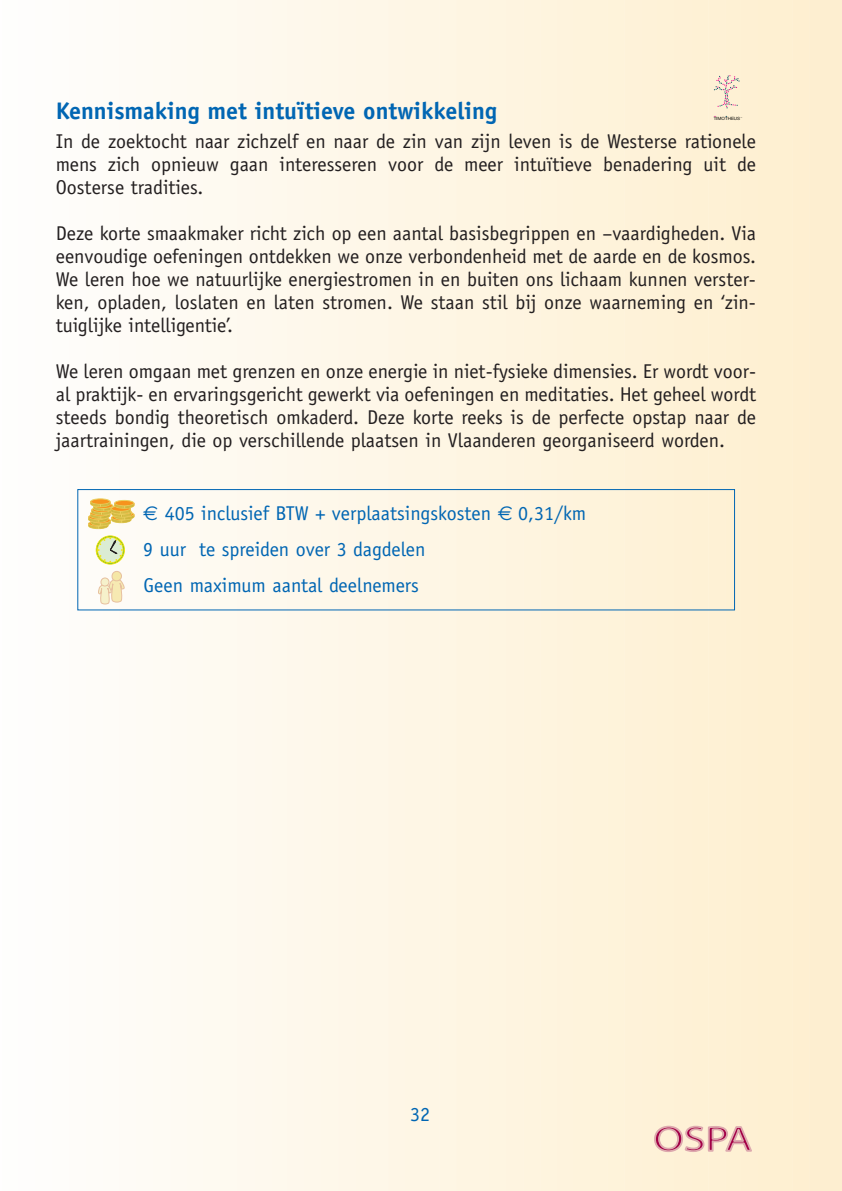
<style>
.page{position:relative;width:842px;height:1191px;background:#fff}
.page>*{position:absolute;margin:0;border:0;box-sizing:border-box;transform-origin:0 0}
.t1{font:35.2px "Myriad Pro";color:#a30146;scale:1.25 1}
.t2{font:700 24px "Officina Sans";color:#0166b3}
.t3{font:20px/23px "Officina Sans";color:#231f20;text-align:justify}
.t4{font:20px/36px "Officina Sans";color:#0166b3}
.t5{font:4.4px "Helvetica Neue";color:#040503;scale:1.05 1}
.s1{font-family:"Euro Sans"}
</style>
<div class="page">
<div style="left:34px;top:1px;width:21px;height:1190px;background:#fefdfb"></div>
<div style="left:51px;top:1px;width:20px;height:1190px;background:#fefdfa"></div>
<div style="left:68px;top:1px;width:20px;height:1190px;background:#fefcf9"></div>
<div style="left:85px;top:1px;width:20px;height:1190px;background:#fefcf8"></div>
<div style="left:101px;top:1px;width:21px;height:1190px;background:#fefcf7"></div>
<div style="left:118px;top:1px;width:21px;height:1190px;background:#fefbf6"></div>
<div style="left:135px;top:1px;width:21px;height:1190px;background:#fefbf5"></div>
<div style="left:152px;top:1px;width:20px;height:1190px;background:#fefbf4"></div>
<div style="left:169px;top:1px;width:20px;height:1190px;background:#fefaf3"></div>
<div style="left:185px;top:1px;width:21px;height:1190px;background:#fefaf2"></div>
<div style="left:202px;top:1px;width:21px;height:1190px;background:#fefaf1"></div>
<div style="left:219px;top:1px;width:21px;height:1190px;background:#fefaf0"></div>
<div style="left:236px;top:1px;width:20px;height:1190px;background:#fef9ef"></div>
<div style="left:253px;top:1px;width:20px;height:1190px;background:#fef9ee"></div>
<div style="left:269px;top:1px;width:21px;height:1190px;background:#fef9ed"></div>
<div style="left:286px;top:1px;width:21px;height:1190px;background:#fef8ec"></div>
<div style="left:303px;top:1px;width:21px;height:1190px;background:#fef8eb"></div>
<div style="left:320px;top:1px;width:20px;height:1190px;background:#fef8ea"></div>
<div style="left:337px;top:1px;width:20px;height:1190px;background:#fef7e9"></div>
<div style="left:353px;top:1px;width:21px;height:1190px;background:#fef7e8"></div>
<div style="left:370px;top:1px;width:21px;height:1190px;background:#fef7e8"></div>
<div style="left:387px;top:1px;width:21px;height:1190px;background:#fef6e6"></div>
<div style="left:404px;top:1px;width:21px;height:1190px;background:#fef6e5"></div>
<div style="left:421px;top:1px;width:20px;height:1190px;background:#fef6e5"></div>
<div style="left:438px;top:1px;width:20px;height:1190px;background:#fef6e4"></div>
<div style="left:454px;top:1px;width:21px;height:1190px;background:#fef5e2"></div>
<div style="left:471px;top:1px;width:21px;height:1190px;background:#fef5e2"></div>
<div style="left:488px;top:1px;width:21px;height:1190px;background:#fef5e1"></div>
<div style="left:505px;top:1px;width:20px;height:1190px;background:#fef4e0"></div>
<div style="left:522px;top:1px;width:20px;height:1190px;background:#fef4df"></div>
<div style="left:538px;top:1px;width:21px;height:1190px;background:#fef4de"></div>
<div style="left:555px;top:1px;width:21px;height:1190px;background:#fef3dd"></div>
<div style="left:572px;top:1px;width:21px;height:1190px;background:#fef3dc"></div>
<div style="left:589px;top:1px;width:20px;height:1190px;background:#fef3db"></div>
<div style="left:606px;top:1px;width:20px;height:1190px;background:#fef3da"></div>
<div style="left:622px;top:1px;width:21px;height:1190px;background:#fef2d9"></div>
<div style="left:639px;top:1px;width:21px;height:1190px;background:#fef2d8"></div>
<div style="left:656px;top:1px;width:21px;height:1190px;background:#fef2d7"></div>
<div style="left:673px;top:1px;width:21px;height:1190px;background:#fef1d6"></div>
<div style="left:690px;top:1px;width:20px;height:1190px;background:#fef1d5"></div>
<div style="left:707px;top:1px;width:20px;height:1190px;background:#fef1d5"></div>
<div style="left:723px;top:1px;width:21px;height:1190px;background:#fef1d4"></div>
<div style="left:740px;top:1px;width:21px;height:1190px;background:#fef0d3"></div>
<div style="left:757px;top:1px;width:21px;height:1190px;background:#fef0d2"></div>
<div style="left:774px;top:1px;width:20px;height:1190px;background:#fef0d2"></div>
<div style="left:791px;top:1px;width:20px;height:1190px;background:#feefd1"></div>
<div style="left:807px;top:1px;width:21px;height:1190px;background:#fdeed0"></div>
<div style="left:824px;top:1px;width:17px;height:1190px;background:#fdeed0"></div>
<svg style="left:714px;top:75px;width:25px;height:33px"></svg>
<div style="left:77px;top:489px;width:658px;height:121px;border:1px solid #0166b3"></div>
<div style="left:90px;top:498px;width:20px;height:7px;border:1px solid #ead262;border-radius:50%"></div>
<svg style="left:88px;top:500px;width:46px;height:29px"></svg>
<div style="left:96px;top:536px;width:28px;height:28px;background:#e9e01c;border-radius:50%"></div>
<div style="left:96px;top:535px;width:29px;height:29px;border:1px solid #f5e209;border-radius:50%"></div>
<div style="left:97px;top:537px;width:27px;height:26px;border:1px solid #f5e209;border-radius:50%"></div>
<svg style="left:98px;top:537px;width:25px;height:26px"></svg>
<div style="left:112px;top:571px;width:9px;height:10px;background:#f5e7a6;border-radius:50%"></div>
<div style="left:112px;top:571px;width:10px;height:10px;border:1px solid #e7c09e;border-radius:50%"></div>
<svg style="left:98px;top:578px;width:27px;height:26px"></svg>
<div style="left:101px;top:578px;width:8px;height:8px;background:#f6f1cb;border-radius:50%"></div>
<div style="left:101px;top:577px;width:8px;height:9px;border:1px solid #e7c09e;border-radius:50%"></div>
<p class="t2" style="left:56px;top:102px;width:443px">Kennismaking met intuïtieve ontwikkeling</p>
<p class="t3" style="left:56px;top:131px;width:702px">In de zoektocht naar zichzelf en naar de zin van zijn leven is de Westerse rationele mens zich opnieuw gaan interesseren voor de meer intuïtieve benadering uit de Oosterse tradities.</p>
<p class="t3" style="left:56px;top:223px;width:702px">Deze korte smaakmaker richt zich op een aantal basisbegrippen en –vaardigheden. Via eenvoudige oefeningen ontdekken we onze verbondenheid met de aarde en de kosmos.<br>We leren hoe we natuurlijke energiestromen in en buiten ons lichaam kunnen verster&shy;ken, opladen, loslaten en laten stromen. We staan stil bij onze waarneming en ‘zin&shy;tuiglijke intelligentie’.</p>
<p class="t3" style="left:56px;top:361px;width:702px">We leren omgaan met grenzen en onze energie in niet-fysieke dimensies. Er wordt voor&shy;al praktijk- en ervaringsgericht gewerkt via oefeningen en meditaties. Het geheel wordt steeds bondig theoretisch omkaderd. Deze korte reeks is de perfecte opstap naar de jaartrainingen, die op verschillende plaatsen in Vlaanderen georganiseerd worden.</p>
<p class="t5" style="left:714px;top:117px;width:27px">TIMOTHEUS</p>
<p class="t4" style="left:143px;top:497px;width:445px"><span class="s1">€</span> 405 inclusief BTW + verplaatsingskosten <span class="s1">€</span> 0,31/km<br>9 uur te spreiden over 3 dagdelen<br>Geen maximum aantal deelnemers</p>
<p class="t4" style="left:410px;top:1097px;width:21px">32</p>
<h1 class="t1" style="left:653px;top:1118px;width:80px">OSPA</h1>
</div>
